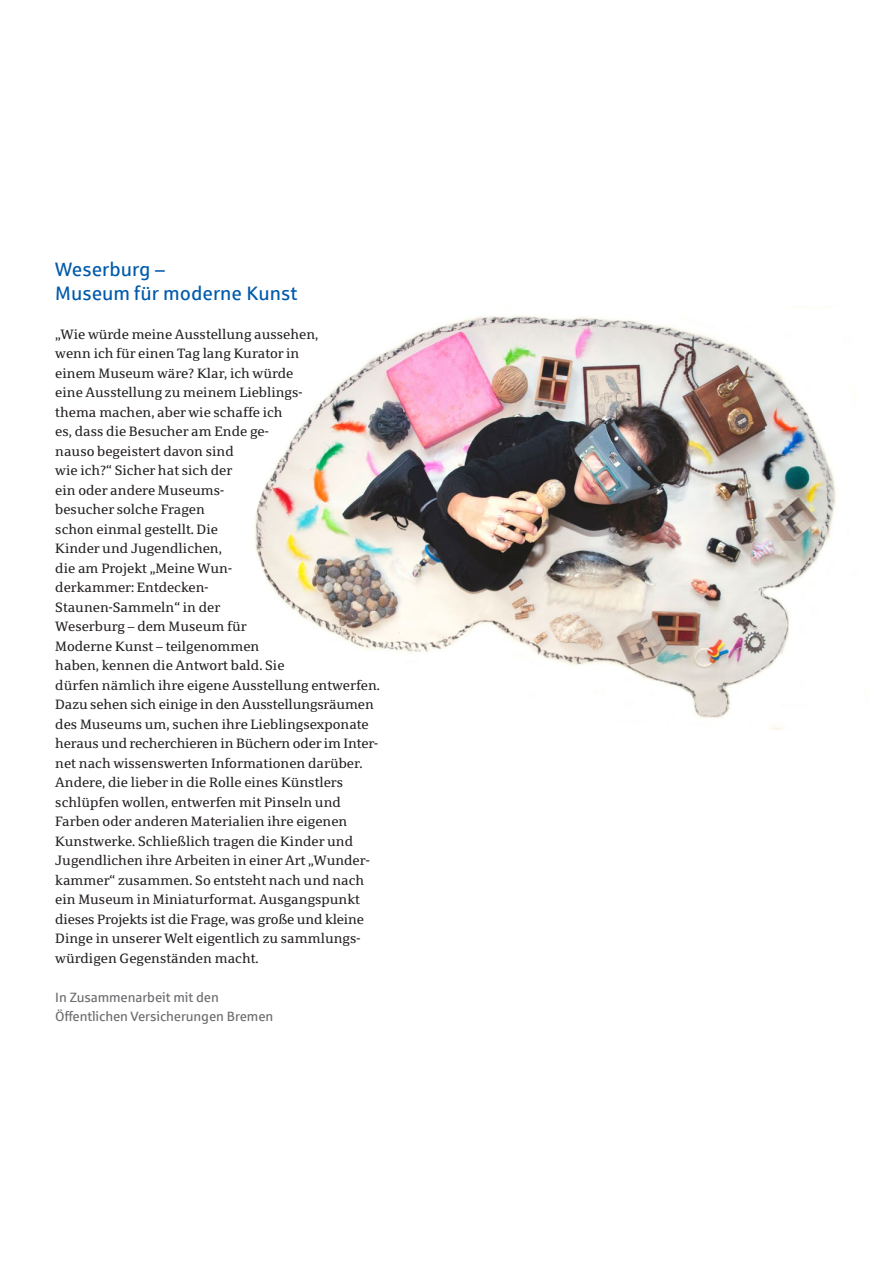
<style>
.page{position:relative;width:885px;height:1263px;background:#fff}
.page>*{position:absolute;margin:0;border:0;box-sizing:border-box;transform-origin:0 0}
.t1{font:19.5px "Sparkasse Rg";color:#015aaa}
.t2{font:13.5px/19.5px "Sparkasse Serif";color:#231f20}
.t3{font:13.5px "Sparkasse Rg";letter-spacing:-.01em;color:#6c6d70}
</style>
<div class="page">
<img style="left:254px;top:315px;width:582px;height:415px">
<p class="t1" style="left:55px;top:258px;width:111px">Weserburg –</p>
<p class="t1" style="left:55px;top:281px;width:244px">Museum für moderne Kunst</p>
<p class="t2" style="left:55px;top:324px;width:264px">„Wie würde meine Ausstellung aussehen,</p>
<p class="t2" style="left:55px;top:344px;width:245px">wenn ich für einen Tag lang Kurator in</p>
<p class="t2" style="left:55px;top:363px;width:239px">einem Museum wäre? Klar, ich würde</p>
<p class="t2" style="left:55px;top:383px;width:248px">eine Ausstellung zu meinem Lieblings-</p>
<p class="t2" style="left:55px;top:402px;width:229px">thema machen, aber wie schaffe ich es, dass die Besucher am Ende ge-</p>
<p class="t2" style="left:55px;top:441px;width:180px">nauso begeistert davon sind</p>
<p class="t2" style="left:55px;top:461px;width:178px">wie ich?“ Sicher hat sich der</p>
<p class="t2" style="left:55px;top:480px;width:170px">ein oder andere Museums-</p>
<p class="t2" style="left:55px;top:500px;width:151px">besucher solche Fragen</p>
<p class="t2" style="left:55px;top:519px;width:168px">schon einmal gestellt. Die<br>Kinder und Jugendlichen,</p>
<p class="t2" style="left:55px;top:558px;width:178px">die am Projekt „Meine Wun-</p>
<p class="t2" style="left:55px;top:578px;width:155px">derkammer: Entdecken-</p>
<p class="t2" style="left:55px;top:597px;width:326px">Staunen-Sammeln“ in der<br>Weserburg – dem Museum für<br>Moderne Kunst – teilgenommen<br>haben, kennen die Antwort bald. Sie<br>dürfen nämlich ihre eigene Ausstellung entwerfen.</p>
<p class="t2" style="left:55px;top:695px;width:324px">Dazu sehen sich einige in den Ausstellungsräumen des Museums um, suchen ihre Lieblingsexponate heraus und recherchieren in Büchern oder im Inter-</p>
<p class="t2" style="left:55px;top:753px;width:316px">net nach wissenswerten Informationen darüber.<br>Andere, die lieber in die Rolle eines Künstlers schlüpfen wollen, entwerfen mit Pinseln und Farben oder anderen Materialien ihre eigenen Kunstwerke. Schließlich tragen die Kinder und Jugendlichen ihre Arbeiten in einer Art „Wunder&shy;kammer“ zusammen. So entsteht nach und nach ein Museum in Miniaturformat. Ausgangspunkt dieses Projekts ist die Frage, was große und kleine Dinge in unserer Welt eigentlich zu sammlungs-</p>
<p class="t2" style="left:55px;top:948px;width:205px">würdigen Gegenständen macht.</p>
<p class="t3" style="left:55px;top:989px;width:165px">In Zusammenarbeit mit den</p>
<p class="t3" style="left:55px;top:1008px;width:219px">Öffentlichen Versicherungen Bremen</p>
</div>
